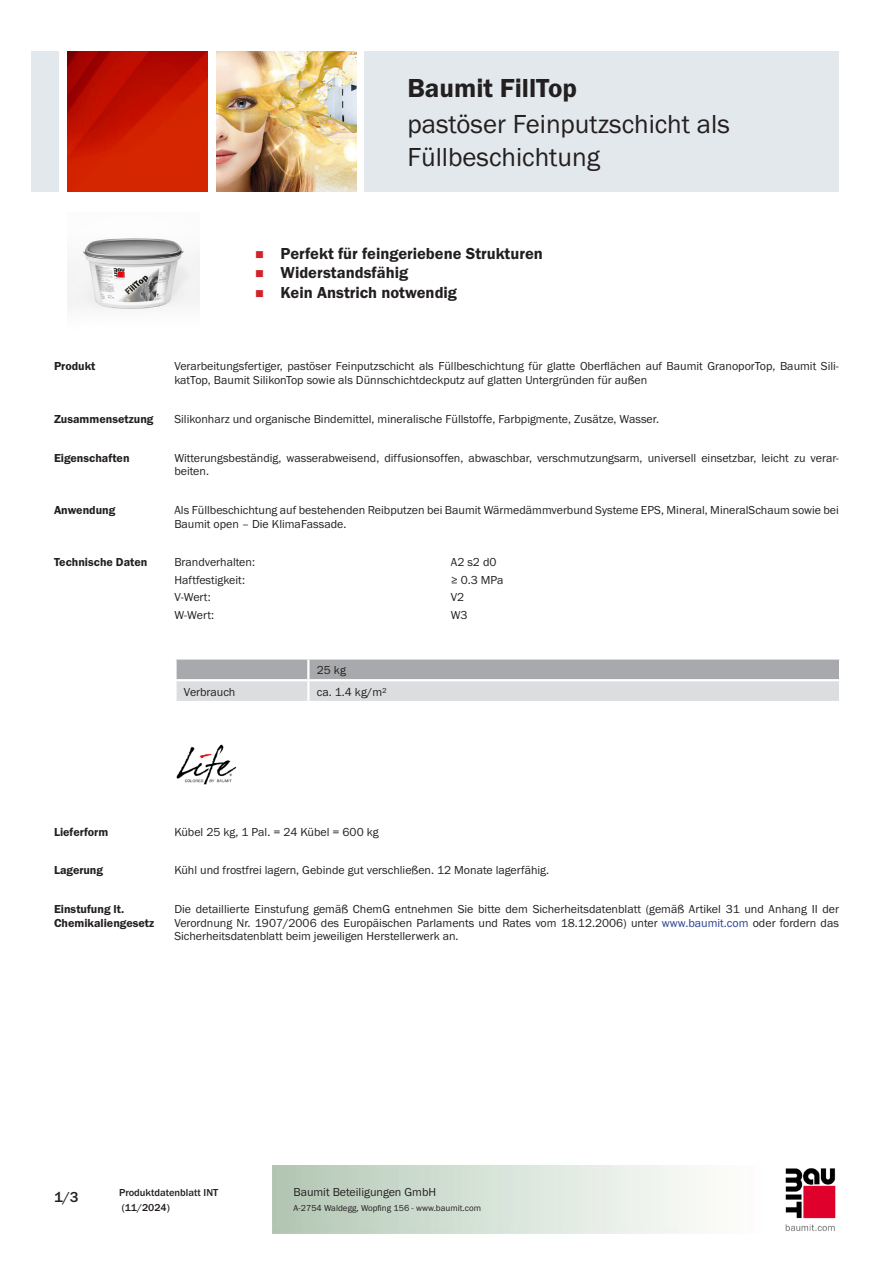
<style>
.page{position:relative;width:893px;height:1263px;background:#fff}
.page>*{position:absolute;margin:0;border:0;box-sizing:border-box;transform-origin:0 0}
.PDS_Produktname_Land{font:27px/32.4px "BM Franklin Gothic URW Boo";color:#231f20}
.PDS_Produktname{font:27px "BM Franklin Gothic URW Dem";color:#231f20}
.t1{font:16.5px "BM Franklin Gothic URW Dem";color:#231f20}
.t2{font:500 15px "BM Franklin Gothic URW";color:#231f20}
.PDS_Standard{font:12px/13.5px "BM Franklin Gothic URW Boo";color:#231f20}
.PDS_Header{font:12px/13.5px "BM Franklin Gothic URW Dem";color:#231f20}
.PDS_Standard_linksbü{font:12px "BM Franklin Gothic URW Boo";color:#231f20}
.t3{font:500 10.5px/15px "BM Franklin Gothic URW";color:#231f20}
.t4{font:9px "BM Franklin Gothic URW Boo";color:#231f20}
.s1{color:#253f8e}
</style>
<div class="page">
<img style="left:785px;top:1168px;width:51px;height:63px">
<div style="left:32px;top:51px;width:27px;height:140px;background:#e2e8eb"></div>
<img style="left:68px;top:52px;width:140px;height:139px">
<img style="left:216px;top:51px;width:141px;height:140px">
<div style="left:365px;top:51px;width:474px;height:140px;background:#e2e8eb"></div>
<img style="left:68px;top:238px;width:132px;height:71px">
<svg style="left:177px;top:659px;width:662px;height:42px;background:#c3c4c7"></svg>
<hr style="left:307px;top:659px;width:2px;height:20px;background:#fff">
<hr style="left:174px;top:679px;width:134px;height:2px;background:#fff">
<hr style="left:308px;top:679px;width:533px;height:2px;background:#fff">
<hr style="left:307px;top:681px;width:2px;height:20px;background:#fff">
<img style="left:176px;top:744px;width:61px;height:41px">
<p class="PDS_Produktname" style="left:407px;top:71px;width:171px">Baumit FillTop</p>
<p class="PDS_Produktname_Land" style="left:407px;top:109px;width:324px">pastöser Feinputzschicht als<br>Füllbeschichtung</p>
<p class="t1" style="left:281px;top:243px;width:264px">Perfekt für feingeriebene Strukturen</p>
<p class="t1" style="left:281px;top:263px;width:129px">Widerstandsfähig</p>
<p class="t1" style="left:281px;top:282px;width:178px">Kein Anstrich notwendig</p>
<p class="PDS_Header" style="left:54px;top:360px;width:43px">Produkt</p>
<p class="PDS_Standard" style="left:174px;top:360px;width:666px">Verarbeitungsfertiger, pastöser Feinputzschicht als Füllbeschichtung für glatte Oberflächen auf Baumit GranoporTop, Baumit Sili&shy;katTop, Baumit SilikonTop sowie als Dünnschichtdeckputz auf glatten Untergründen für außen</p>
<p class="PDS_Header" style="left:54px;top:412px;width:101px">Zusammensetzung</p>
<p class="PDS_Standard" style="left:174px;top:412px;width:486px">Silikonharz und organische Bindemittel, mineralische Füllstoffe, Farbpigmente, Zusätze, Wasser.</p>
<p class="PDS_Header" style="left:54px;top:451px;width:77px">Eigenschaften</p>
<p class="PDS_Standard" style="left:174px;top:451px;width:666px">Witterungsbeständig, wasserabweisend, diffusionsoffen, abwaschbar, verschmutzungsarm, universell einsetzbar, leicht zu verar&shy;beiten.</p>
<p class="PDS_Header" style="left:54px;top:503px;width:63px">Anwendung</p>
<p class="PDS_Standard" style="left:174px;top:503px;width:666px">Als Füllbeschichtung auf bestehenden Reibputzen bei Baumit Wärmedämmverbund Systeme EPS, Mineral, MineralSchaum sowie bei<br>Baumit open – Die KlimaFassade.</p>
<p class="PDS_Header" style="left:54px;top:556px;width:95px">Technische Daten</p>
<p class="PDS_Standard_linksbü" style="left:174px;top:555px;width:82px">Brandverhalten:</p>
<p class="PDS_Standard_linksbü" style="left:451px;top:555px;width:47px">A2 s2 d0</p>
<p class="PDS_Standard_linksbü" style="left:174px;top:572px;width:72px">Haftfestigkeit:</p>
<p class="PDS_Standard_linksbü" style="left:451px;top:572px;width:54px">≥ 0.3 MPa</p>
<p class="PDS_Standard_linksbü" style="left:174px;top:590px;width:38px">V-Wert:</p>
<p class="PDS_Standard_linksbü" style="left:451px;top:590px;width:15px">V2</p>
<p class="PDS_Standard_linksbü" style="left:174px;top:607px;width:41px">W-Wert:</p>
<p class="PDS_Standard_linksbü" style="left:451px;top:607px;width:18px">W3</p>
<p class="PDS_Standard_linksbü" style="left:317px;top:662px;width:31px">25 kg</p>
<p class="PDS_Standard_linksbü" style="left:184px;top:684px;width:53px">Verbrauch</p>
<p class="PDS_Standard_linksbü" style="left:317px;top:684px;width:71px">ca. 1.4 kg/m²</p>
<p class="PDS_Header" style="left:54px;top:825px;width:56px">Lieferform</p>
<p class="PDS_Standard" style="left:174px;top:825px;width:206px">Kübel 25 kg, 1 Pal. = 24 Kübel = 600 kg</p>
<p class="PDS_Header" style="left:54px;top:864px;width:51px">Lagerung</p>
<p class="PDS_Standard" style="left:174px;top:864px;width:376px">Kühl und frostfrei lagern, Gebinde gut verschließen. 12 Monate lagerfähig.</p>
<p class="PDS_Header" style="left:54px;top:903px;width:102px">Einstufung lt.<br>Chemikaliengesetz</p>
<p class="PDS_Standard" style="left:174px;top:903px;width:666px;text-align:justify">Die detaillierte Einstufung gemäß ChemG entnehmen Sie bitte dem Sicherheitsdatenblatt (gemäß Artikel 31 und Anhang II der Verordnung Nr. 1907/2006 des Europäischen Parlaments und Rates vom 18.12.2006) unter <span class="s1">www.baumit.com</span> oder fordern das Sicherheitsdatenblatt beim jeweiligen Herstellerwerk an.</p>
<p class="t2" style="left:54px;top:1188px;width:26px">1/3</p>
<p class="t3" style="left:119px;top:1185px;width:101px">Produktdatenblatt INT (11/2024)</p>
<p class="PDS_Standard" style="left:293px;top:1185px;width:144px">Baumit Beteiligungen GmbH</p>
<p class="t4" style="left:293px;top:1202px;width:189px">A-2754 Waldegg, Wopfing 156 - www.baumit.com</p>
</div>
